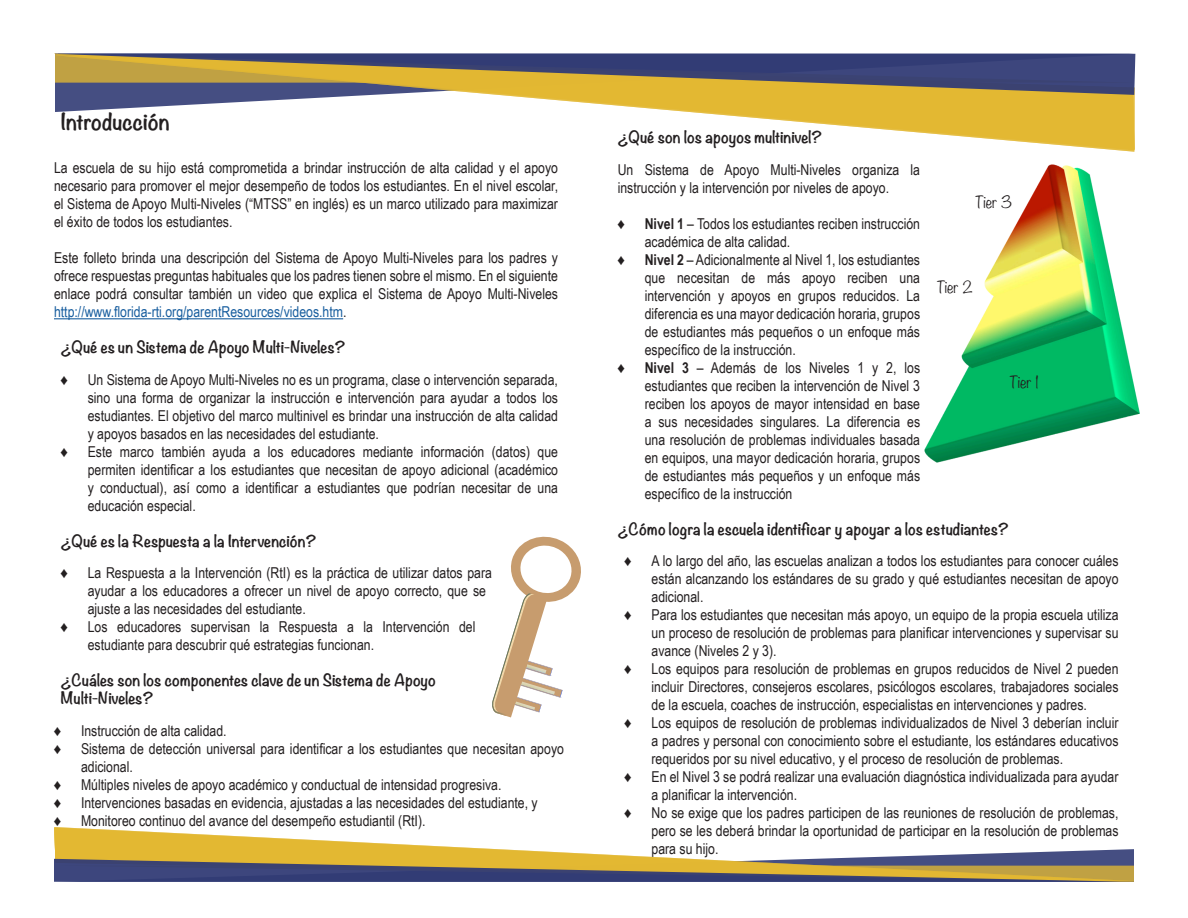
<style>
.page{position:relative;width:1188px;height:918px;background:#fff}
.page>*{position:absolute;margin:0;border:0;box-sizing:border-box;transform-origin:0 0}
.t1{font:700 21px "Noteworthy";color:#231f20}
.t2{font:15px/18px "Arial Narrow";color:#231f20;text-align:justify}
.t3{font:700 15px/18px "Noteworthy";color:#231f20}
.t4{font:15px "Arial Narrow";color:#175d9e}
.t5{font:300 15px "Noteworthy";letter-spacing:-.02em;color:#231f20}
.s1{color:#231f20}
.s2{font-weight:700}
</style>
<div class="page">
<img style="left:924px;top:164px;width:215px;height:299px">
<svg style="left:492px;top:536px;width:89px;height:181px"></svg>
<svg style="left:57px;top:53px;width:1078px;height:97px"></svg>
<svg style="left:58px;top:54px;width:1077px;height:41px;background:#7a705e"></svg>
<hr style="left:54px;top:318px;width:289px;height:1px;background:#175d9e">
<svg style="left:54px;top:828px;width:439px;height:21px"></svg>
<svg style="left:54px;top:849px;width:1080px;height:33px;background:#95886b"></svg>
<p class="t1" style="left:61px;top:103px;width:111px">Introducción</p>
<p class="t2" style="left:54px;top:158px;width:506px">La escuela de su hijo está comprometida a brindar instrucción de alta calidad y el apoyo necesario para promover el mejor desempeño de todos los estudiantes. En el nivel escolar, el Sistema de Apoyo Multi-Niveles (“MTSS” en inglés) es un marco utilizado para maximizar el éxito de todos los estudiantes.</p>
<p class="t2" style="left:54px;top:248px;width:506px">Este folleto brinda una descripción del Sistema de Apoyo Multi-Niveles para los padres y ofrece respuestas preguntas habituales que los padres tienen sobre el mismo. En el siguiente enlace podrá consultar también un video que explica el Sistema de Apoyo Multi-Niveles</p>
<p class="t4" style="left:54px;top:301px;width:294px">http://www.florida-rti.org/parentResources/videos.htm<span class="s1">.</span></p>
<p class="t3" style="left:61px;top:338px;width:287px">¿Qué es un Sistema de Apoyo Multi-Niveles?</p>
<p class="t2" style="left:61px;top:370px;width:9px">♦</p>
<p class="t2" style="left:88px;top:370px;width:472px">Un Sistema de Apoyo Multi-Niveles no es un programa, clase o intervención separada, sino una forma de organizar la instrucción e intervención para ayudar a todos los estudiantes. El objetivo del marco multinivel es brindar una instrucción de alta calidad y apoyos basados en las necesidades del estudiante.</p>
<p class="t2" style="left:61px;top:442px;width:9px">♦</p>
<p class="t2" style="left:88px;top:442px;width:472px">Este marco también ayuda a los educadores mediante información (datos) que permiten identificar a los estudiantes que necesitan de apoyo adicional (académico y conductual), así como a identificar a estudiantes que podrían necesitar de una educación especial.</p>
<p class="t3" style="left:61px;top:531px;width:258px">¿Qué es la Respuesta a la Intervención?</p>
<p class="t2" style="left:61px;top:563px;width:9px">♦</p>
<p class="t2" style="left:88px;top:563px;width:406px;text-align:left">La Respuesta a la Intervención (RtI) es la práctica de utilizar datos para ayudar a los educadores a ofrecer un nivel de apoyo correcto, que se ajuste a las necesidades del estudiante.</p>
<p class="t2" style="left:61px;top:617px;width:9px">♦</p>
<p class="t2" style="left:88px;top:617px;width:389px">Los educadores supervisan la Respuesta a la Intervención del estudiante para descubrir qué estrategias funcionan.</p>
<p class="t3" style="left:61px;top:671px;width:377px">¿Cuáles son los componentes clave de un Sistema de Apoyo<br>Multi-Niveles?</p>
<p class="t2" style="left:54px;top:721px;width:9px">♦</p>
<p class="t2" style="left:81px;top:721px;width:147px">Instrucción de alta calidad.</p>
<p class="t2" style="left:54px;top:739px;width:9px">♦</p>
<p class="t2" style="left:81px;top:739px;width:484px">Sistema de detección universal para identificar a los estudiantes que necesitan apoyo adicional.</p>
<p class="t2" style="left:54px;top:775px;width:9px">♦</p>
<p class="t2" style="left:81px;top:775px;width:422px">Múltiples niveles de apoyo académico y conductual de intensidad progresiva.</p>
<p class="t2" style="left:54px;top:793px;width:9px">♦</p>
<p class="t2" style="left:81px;top:793px;width:458px">Intervenciones basadas en evidencia, ajustadas a las necesidades del estudiante, y</p>
<p class="t2" style="left:54px;top:811px;width:9px">♦</p>
<p class="t2" style="left:81px;top:811px;width:346px">Monitoreo continuo del avance del desempeño estudiantil (RtI).</p>
<p class="t3" style="left:618px;top:128px;width:206px">¿Qué son los apoyos multinivel?</p>
<p class="t2" style="left:618px;top:160px;width:304px">Un Sistema de Apoyo Multi-Niveles organiza la instrucción y la intervención por niveles de apoyo.</p>
<p class="t2" style="left:618px;top:214px;width:9px">♦</p>
<p class="t2" style="left:645px;top:214px;width:277px"><span class="s2">Nivel 1</span> – Todos los estudiantes reciben instrucción académica de alta calidad.</p>
<p class="t2" style="left:618px;top:250px;width:9px">♦</p>
<p class="t2" style="left:645px;top:250px;width:277px"><span class="s2">Nivel 2</span> – Adicionalmente al Nivel 1, los estudiantes que necesitan de más apoyo reciben una intervención y apoyos en grupos reducidos. La diferencia es una mayor dedicación horaria, grupos de estudiantes más pequeños o un enfoque más específico de la instrucción.</p>
<p class="t2" style="left:618px;top:358px;width:9px">♦</p>
<p class="t2" style="left:645px;top:358px;width:277px"><span class="s2">Nivel 3</span> – Además de los Niveles 1 y 2, los estudiantes que reciben la intervención de Nivel 3 reciben los apoyos de mayor intensidad en base a sus necesidades singulares. La diferencia es una resolución de problemas individuales basada en equipos, una mayor dedicación horaria, grupos de estudiantes más pequeños y un enfoque más específico de la instrucción</p>
<p class="t3" style="left:618px;top:519px;width:393px">¿Cómo logra la escuela identificar y apoyar a los estudiantes?</p>
<p class="t2" style="left:625px;top:551px;width:9px">♦</p>
<p class="t2" style="left:652px;top:551px;width:469px">A lo largo del año, las escuelas analizan a todos los estudiantes para conocer cuáles están alcanzando los estándares de su grado y qué estudiantes necesitan de apoyo adicional.</p>
<p class="t2" style="left:625px;top:605px;width:9px">♦</p>
<p class="t2" style="left:652px;top:605px;width:469px">Para los estudiantes que necesitan más apoyo, un equipo de la propia escuela utiliza un proceso de resolución de problemas para planificar intervenciones y supervisar su avance (Niveles 2 y 3).</p>
<p class="t2" style="left:625px;top:659px;width:9px">♦</p>
<p class="t2" style="left:652px;top:659px;width:469px">Los equipos para resolución de problemas en grupos reducidos de Nivel 2 pueden incluir Directores, consejeros escolares, psicólogos escolares, trabajadores sociales de la escuela, coaches de instrucción, especialistas en intervenciones y padres.</p>
<p class="t2" style="left:625px;top:713px;width:9px">♦</p>
<p class="t2" style="left:652px;top:713px;width:469px">Los equipos de resolución de problemas individualizados de Nivel 3 deberían incluir a padres y personal con conocimiento sobre el estudiante, los estándares educativos requeridos por su nivel educativo, y el proceso de resolución de problemas.</p>
<p class="t2" style="left:625px;top:767px;width:9px">♦</p>
<p class="t2" style="left:652px;top:767px;width:469px">En el Nivel 3 se podrá realizar una evaluación diagnóstica individualizada para ayudar a planificar la intervención.</p>
<p class="t2" style="left:625px;top:803px;width:9px">♦</p>
<p class="t2" style="left:652px;top:803px;width:469px">No se exige que los padres participen de las reuniones de resolución de problemas, pero se les deberá brindar la oportunidad de participar en la resolución de problemas para su hijo.</p>
<p class="t5" style="left:975px;top:189px;width:38px">Tier 3</p>
<p class="t5" style="left:937px;top:274px;width:37px">Tier 2</p>
<p class="t5" style="left:1009px;top:369px;width:31px">Tier 1</p>
</div>
